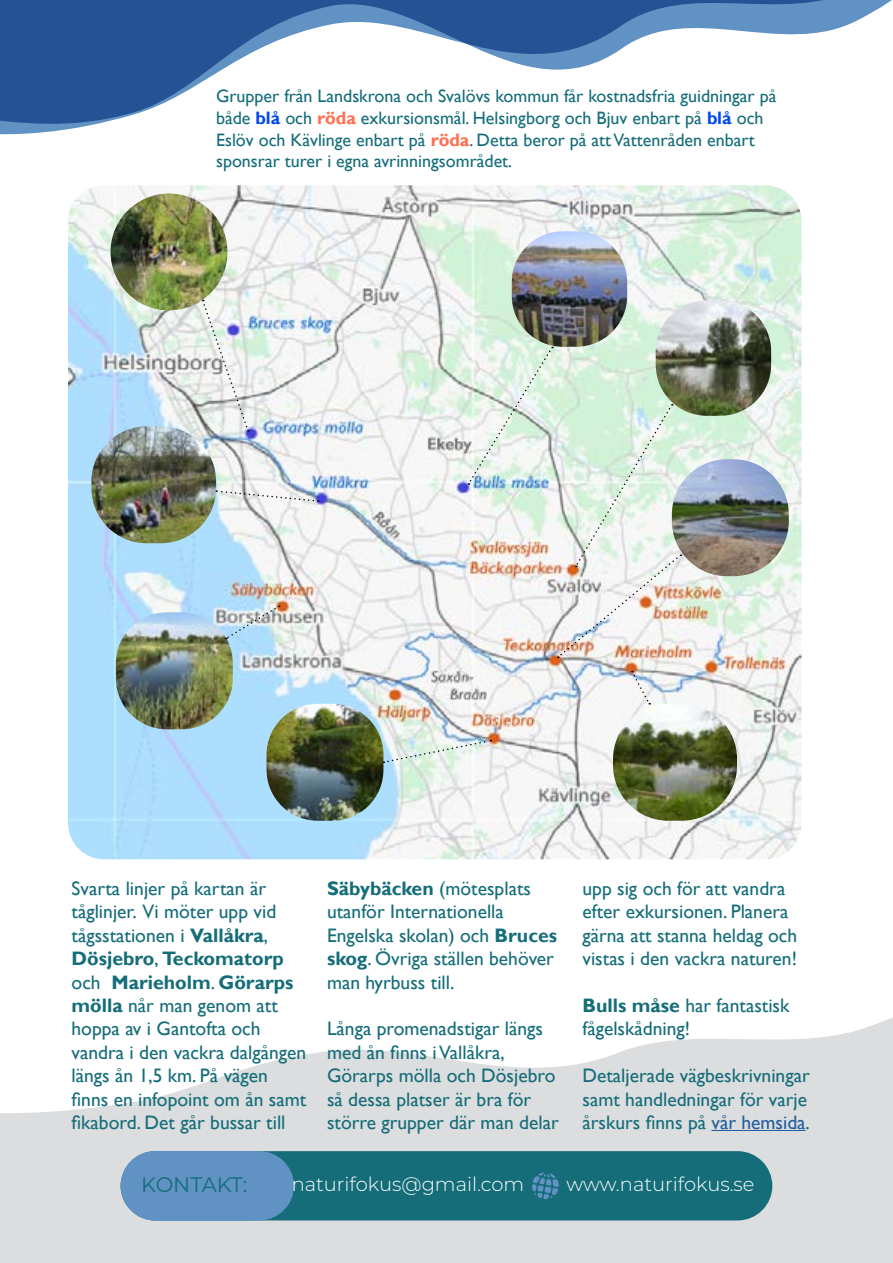
<style>
.page{position:relative;width:893px;height:1263px;background:#fff}
.page>*{position:absolute;margin:0;border:0;box-sizing:border-box;transform-origin:0 0}
.t1{font:21px "Montserrat";letter-spacing:-.015em;color:#146d79}
.t2{font:19.5px/23.4px "Gill Sans";color:#146d79}
.t3{font:300 19.5px "Montserrat";color:#fff}
.t4{font:18px/21.6px "Gill Sans";color:#146d79}
.s1{font-weight:700;color:#0049ef}
.s2{font-weight:700;color:#ff6e50}
.s3{font-weight:700}
.s4{color:#215e9e}
</style>
<div class="page">
<svg style="left:0;top:1017px;width:893px;height:246px;fill:#dcddde"></svg>
<svg style="left:0;top:0;width:892px;height:135px"></svg>
<img style="left:68px;top:185px;width:733px;height:674px">
<div style="left:121px;top:1151px;width:651px;height:69px;background:#146d79;border-radius:35px"></div>
<svg style="left:532px;top:1172px;width:27px;height:27px"></svg>
<img style="left:512px;top:231px;width:115px;height:116px">
<img style="left:681px;top:459px;width:108px;height:117px">
<hr style="left:711px;top:1130px;width:95px;height:1px;background:#215e9e">
<img style="left:111px;top:193px;width:116px;height:117px;border-radius:58px">
<svg style="left:202px;top:300px;width:47px;height:132px"></svg>
<img style="left:116px;top:612px;width:117px;height:117px">
<img style="left:266px;top:704px;width:117px;height:117px">
<svg style="left:383px;top:739px;width:108px;height:24px"></svg>
<img style="left:91px;top:426px;width:125px;height:117px">
<img style="left:613px;top:704px;width:124px;height:117px">
<svg style="left:226px;top:605px;width:54px;height:34px;background:#bed4e1"></svg>
<svg style="left:216px;top:490px;width:103px;height:12px"></svg>
<svg style="left:632px;top:671px;width:18px;height:33px"></svg>
<img style="left:656px;top:300px;width:115px;height:116px">
<img style="left:468px;top:347px;width:213px;height:311px">
<div style="left:121px;top:1151px;width:173px;height:69px;background:#6092c3;border-radius:35px"></div>
<p class="t4" style="left:216px;top:86px;width:562px">Grupper från Landskrona och Svalövs kommun får kostnadsfria guidningar på både <span class="s1">blå</span> och <span class="s2">röda</span> exkursionsmål. Helsingborg och Bjuv enbart på <span class="s1">blå</span> och Eslöv och Kävlinge enbart på <span class="s2">röda</span>. Detta beror på att Vattenråden enbart sponsrar turer i egna avrinningsområdet.</p>
<p class="t2" style="left:72px;top:877px;width:236px">Svarta linjer på kartan är tåglinjer. Vi möter upp vid tågsstationen i <span class="s3">Vallåkra</span>,<br><span class="s3">Dösjebro</span>, <span class="s3">Teckomatorp </span>och <span class="s3">Marieholm</span>. <span class="s3">Görarps mölla</span> når man genom att hoppa av i Gantofta och vandra i den vackra dalgången längs ån 1,5 km. På vägen finns en infopoint om ån samt fikabord. Det går bussar till</p>
<p class="t2" style="left:327px;top:877px;width:232px"><span class="s3">Säbybäcken</span> (mötesplats utanför Internationella<br>Engelska skolan) och <span class="s3">Bruces skog</span>. Övriga ställen behöver man hyrbuss till.</p>
<p class="t2" style="left:327px;top:1017px;width:233px">Långa promenadstigar längs med ån finns i Vallåkra,<br>Görarps mölla och Dösjebro så dessa platser är bra för större grupper där man delar</p>
<p class="t2" style="left:582px;top:877px;width:216px">upp sig och för att vandra efter exkursionen. Planera gärna att stanna heldag och vistas i den vackra naturen!</p>
<p class="t2" style="left:582px;top:994px;width:208px"><span class="s3">Bulls måse</span> har fantastisk fågelskådning!</p>
<p class="t2" style="left:582px;top:1064px;width:229px">Detaljerade vägbeskrivningar samt handledningar för varje årskurs finns på <span class="s4">vår hemsida</span>.</p>
<p class="t1" style="left:141px;top:1170px;width:107px">KONTAKT:</p>
<p class="t3" style="left:292px;top:1171px;width:234px">naturifokus@gmail.com</p>
<p class="t3" style="left:566px;top:1171px;width:190px">www.naturifokus.se</p>
</div>
